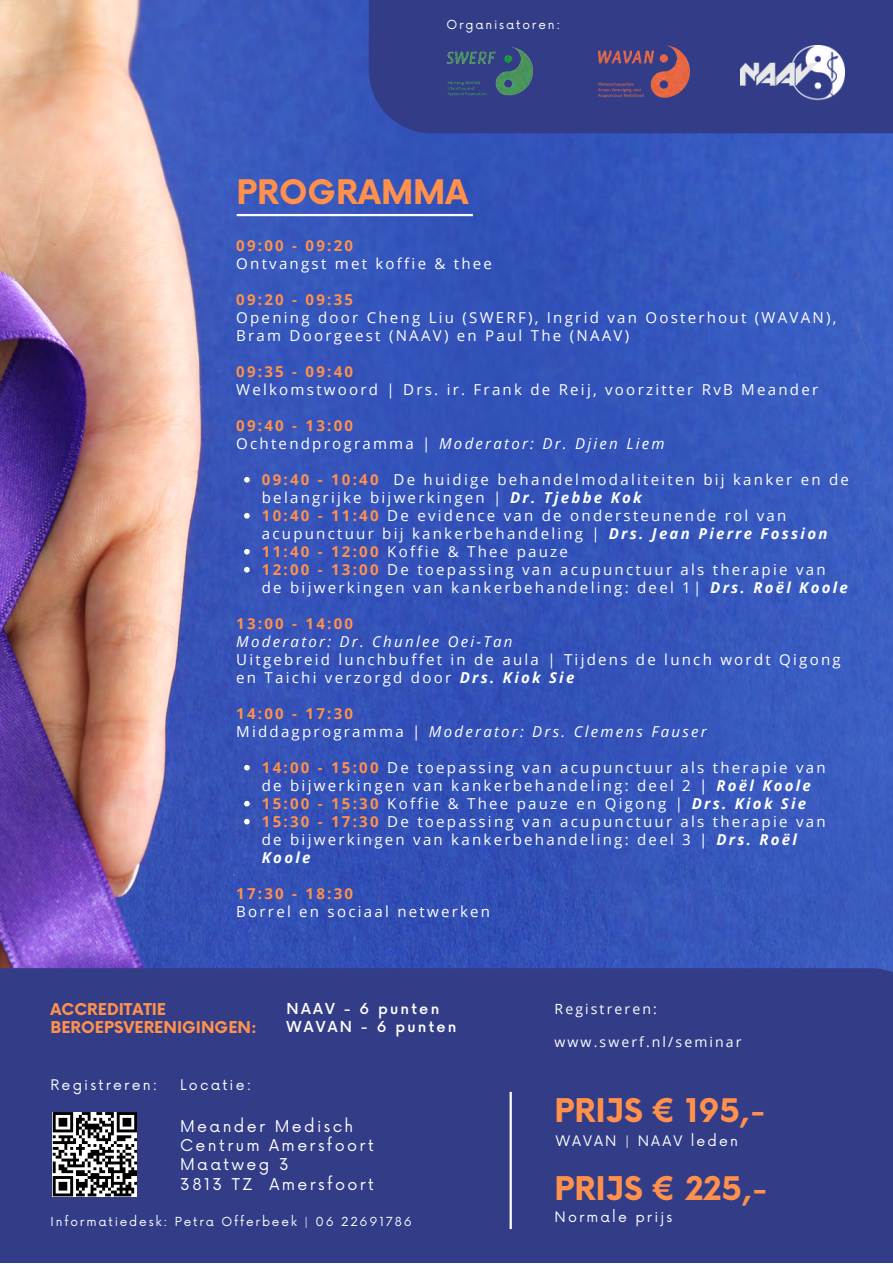
<style>
.page{position:relative;width:893px;height:1264px;background:#fff}
.page>*{position:absolute;margin:0;border:0;box-sizing:border-box;transform-origin:0 0}
.t1{font:700 33px "Now";color:#ff914d}
.t2{font:700 31.8px "Now";color:#ff914d}
.t3{font:15.9px/19.5px "Now";letter-spacing:.15em;color:#fff}
.t4{font:700 15.9px/18.1px "Now";color:#ff914d}
.t5{font:15px/18px "Open Sans";letter-spacing:.15em;color:#fff}
.t6{font:italic 15px/18px "Open Sans";letter-spacing:.15em;color:#fff}
.t7{font:700 15px "Open Sans";letter-spacing:.15em;color:#ff914d}
.t8{font:500 14.7px/17.7px "Now";letter-spacing:.15em;color:#fff}
.t9{font:14.25px "Now";letter-spacing:.15em;color:#fff}
.t10{font:14.1px "Open Sans";letter-spacing:.15em;color:#fff}
.t11{font:14.1px "Now";letter-spacing:.15em;color:#fff}
.t12{font:12.15px "Now";letter-spacing:.15em;color:#fff}
.s1{font-weight:700;font-style:normal;color:#ff914d}
.s2{font-style:normal}
.s3{font-weight:700;color:#ff914d}
.s4{font-weight:700;font-style:italic}
</style>
<div class="page">
<img style="left:0;top:0;width:892px;height:968px">
<hr style="left:237px;top:214px;width:236px;height:2px;background:#fff">
<svg style="left:244px;top:477px;width:6px;height:5px"></svg>
<svg style="left:244px;top:513px;width:6px;height:5px"></svg>
<svg style="left:244px;top:549px;width:6px;height:5px"></svg>
<svg style="left:244px;top:567px;width:6px;height:5px"></svg>
<svg style="left:244px;top:764px;width:6px;height:6px"></svg>
<svg style="left:244px;top:800px;width:6px;height:6px"></svg>
<svg style="left:244px;top:818px;width:6px;height:6px"></svg>
<div style="left:0;top:968px;width:892px;height:294px;background:#333c87"></div>
<svg style="left:53px;top:1112px;width:84px;height:84px"></svg>
<div style="left:369px;top:0;width:523px;height:133px;background:#333c87"></div>
<hr style="left:509px;top:1091px;width:3px;height:137px;background:#fff">
<img style="left:740px;top:46px;width:104px;height:56px">
<img style="left:589px;top:37px;width:107px;height:74px">
<img style="left:429px;top:33px;width:116px;height:82px">
<p class="t12" style="left:446px;top:18px;width:115px">Organisatoren:</p>
<h1 class="t1" style="left:237px;top:174px;width:233px">PROGRAMMA</h1>
<p class="t7" style="left:236px;top:235px;width:118px">09:00 - 09:20</p>
<p class="t5" style="left:236px;top:254px;width:257px">Ontvangst met koffie &amp; thee</p>
<p class="t7" style="left:236px;top:289px;width:118px">09:20 - 09:35</p>
<p class="t5" style="left:236px;top:308px;width:601px">Opening door Cheng Liu (SWERF), Ingrid van Oosterhout (WAVAN),<br>Bram Doorgeest (NAAV) en Paul The (NAAV)</p>
<p class="t7" style="left:236px;top:361px;width:118px">09:35 - 09:40</p>
<p class="t5" style="left:236px;top:380px;width:583px">Welkomstwoord | Drs. ir. Frank de Reij, voorzitter RvB Meander</p>
<p class="t6" style="left:236px;top:416px;width:430px"><span class="s1">09:40 - 13:00<br></span><span class="s2">Ochtendprogramma |</span> Moderator: Dr. Djien Liem</p>
<p class="t5" style="left:262px;top:470px;width:588px"><span class="s3">09:40 - 10:40</span> De huidige behandelmodaliteiten bij kanker en de belangrijke bijwerkingen | <span class="s4">Dr. Tjebbe Kok<br></span><span class="s3">10:40 - 11:40</span> De evidence van de ondersteunende rol van acupunctuur bij kankerbehandeling | <span class="s4">Drs. Jean Pierre Fossion </span><span class="s3">11:40 - 12:00</span> Koffie &amp; Thee pauze<br><span class="s3">12:00 - 13:00</span> De toepassing van acupunctuur als therapie van de bijwerkingen van kankerbehandeling: deel 1| <span class="s4">Drs. Roël Koole</span></p>
<p class="t7" style="left:236px;top:612px;width:118px">13:00 - 14:00</p>
<p class="t6" style="left:236px;top:632px;width:278px">Moderator: Dr. Chunlee Oei-Tan</p>
<p class="t5" style="left:236px;top:650px;width:606px">Uitgebreid lunchbuffet in de aula | Tijdens de lunch wordt Qigong en Taichi verzorgd door <span class="s4">Drs. Kiok Sie</span></p>
<p class="t6" style="left:236px;top:704px;width:472px"><span class="s1">14:00 - 17:30<br></span><span class="s2">Middagprogramma |</span> Moderator: Drs. Clemens Fauser</p>
<p class="t5" style="left:262px;top:758px;width:565px"><span class="s3">14:00 - 15:00</span> De toepassing van acupunctuur als therapie van de bijwerkingen van kankerbehandeling: deel 2 | <span class="s4">Roël Koole </span><span class="s3">15:00 - 15:30</span> Koffie &amp; Thee pauze en Qigong | <span class="s4">Drs. Kiok Sie </span><span class="s3">15:30 - 17:30</span> De toepassing van acupunctuur als therapie van de bijwerkingen van kankerbehandeling: deel 3 | <span class="s4">Drs. Roël Koole</span></p>
<p class="t7" style="left:236px;top:882px;width:118px">17:30 - 18:30</p>
<p class="t5" style="left:236px;top:901px;width:255px">Borrel en sociaal netwerken</p>
<p class="t4" style="left:51px;top:1001px;width:208px">ACCREDITATIE<br>BEROEPSVERENIGINGEN:</p>
<p class="t9" style="left:51px;top:1076px;width:108px">Registreren:</p>
<p class="t9" style="left:180px;top:1076px;width:72px">Locatie:</p>
<p class="t8" style="left:286px;top:1000px;width:171px">NAAV - 6 punten<br>WAVAN - 6 punten</p>
<p class="t3" style="left:180px;top:1116px;width:195px">Meander Medisch<br>Centrum Amersfoort<br>Maatweg 3<br>3813 TZ Amersfoort</p>
<p class="t12" style="left:51px;top:1214px;width:362px">Informatiedesk: Petra Offerbeek | 06 22691786</p>
<p class="t10" style="left:554px;top:998px;width:104px">Registreren:</p>
<p class="t10" style="left:554px;top:1032px;width:188px">www.swerf.nl/seminar</p>
<h2 class="t2" style="left:554px;top:1093px;width:213px">PRIJS € 195,-</h2>
<p class="t11" style="left:555px;top:1132px;width:184px">WAVAN | NAAV leden</p>
<h2 class="t2" style="left:554px;top:1170px;width:215px">PRIJS € 225,-</h2>
<p class="t11" style="left:554px;top:1208px;width:119px">Normale prijs</p>
</div>
